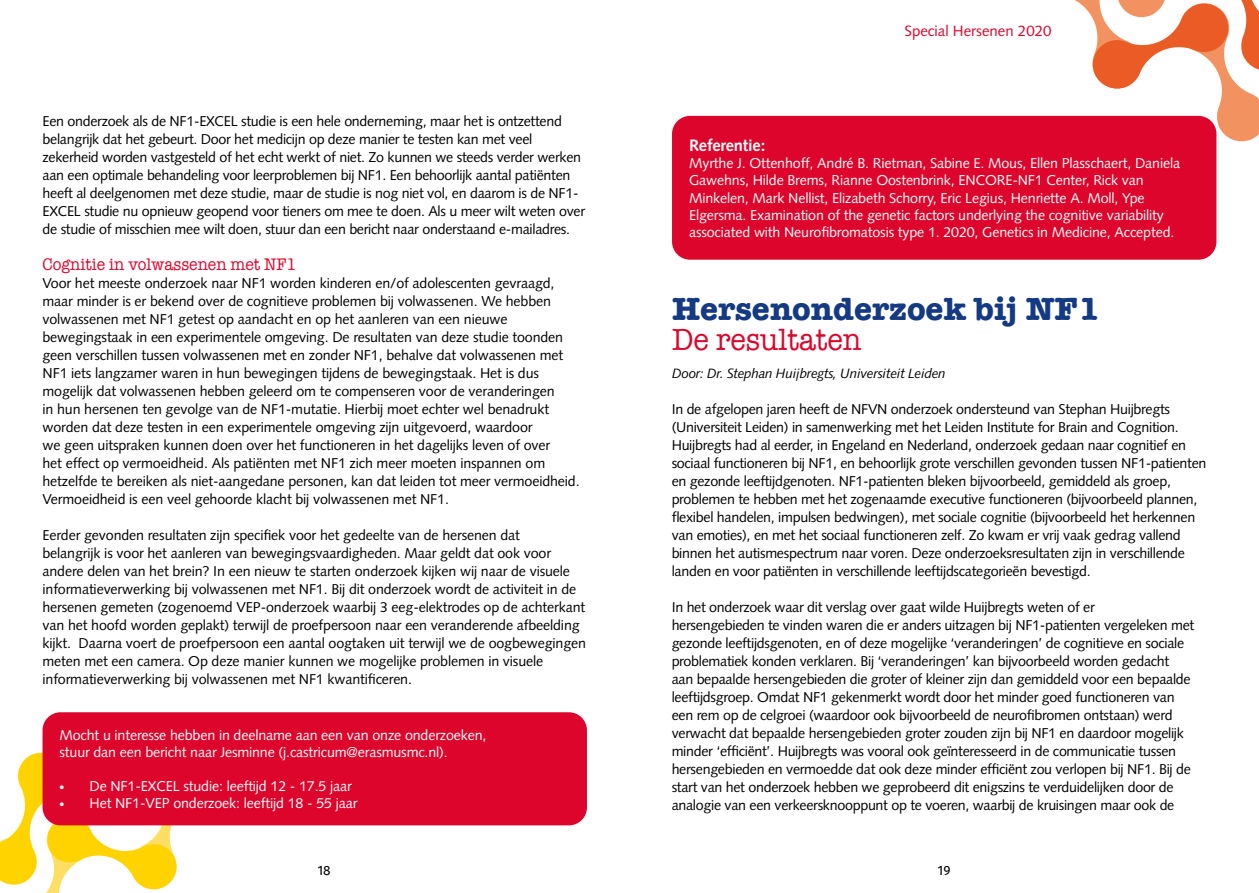
<style>
.page{position:relative;width:1259px;height:893px;background:#fff}
.page>*{position:absolute;margin:0;border:0;box-sizing:border-box;transform-origin:0 0}
.t1{font:700 33px "American Typewriter";color:#143a84}
.t2{font:31.5px "American Typewriter";color:#dd052b;scale:.93 1}
.t3{font:17.25px "American Typewriter";color:#dd052b;scale:.93 1}
.t4{font:700 16.5px "Syntax LT Std";letter-spacing:-.01em;color:#fff}
.t5{font:15px "Syntax LT Std";color:#dd052b}
.t6{font:14.25px/18px "Syntax LT Std";letter-spacing:-.02em;color:#000}
.t7{font:14.25px/17.1px "Syntax LT Std";letter-spacing:-.01em;color:#fff}
.t8{font:italic 13.5px "Syntax LT Std";letter-spacing:-.02em;color:#000}
.t9{font:13.5px "Fira Sans";color:#000}
.s1{font-family:"Myriad Pro";font-weight:700}
</style>
<div class="page">
<svg style="left:1051px;top:0;width:208px;height:145px"></svg>
<svg style="left:0;top:750px;width:207px;height:143px"></svg>
<div style="left:43px;top:712px;width:544px;height:113px;background:#dd052b;border-radius:18px"></div>
<div style="left:672px;top:116px;width:544px;height:144px;background:#dd052b;border-radius:18px"></div>
<p class="t6" style="left:43px;top:112px;width:544px">Een onderzoek als de NF1-EXCEL studie is een hele onderneming, maar het is ontzettend belangrijk dat het gebeurt. Door het medicijn op deze manier te testen kan met veel zekerheid worden vastgesteld of het echt werkt of niet. Zo kunnen we steeds verder werken aan een optimale behandeling voor leerproblemen bij NF1. Een behoorlijk aantal patiënten heeft al deelgenomen met deze studie, maar de studie is nog niet vol, en daarom is de NF1- EXCEL studie nu opnieuw geopend voor tieners om mee te doen. Als u meer wilt weten over de studie of misschien mee wilt doen, stuur dan een bericht naar onderstaand e-mailadres.</p>
<p class="t3" style="left:43px;top:251px;width:275px">Cognitie in volwassenen met NF1</p>
<p class="t6" style="left:43px;top:274px;width:538px">Voor het meeste onderzoek naar NF1 worden kinderen en/of adolescenten gevraagd, maar minder is er bekend over de cognitieve problemen bij volwassenen. We hebben volwassenen met NF1 getest op aandacht en op het aanleren van een nieuwe bewegingstaak in een experimentele omgeving. De resultaten van deze studie toonden geen verschillen tussen volwassenen met en zonder NF1, behalve dat volwassenen met NF1 iets langzamer waren in hun bewegingen tijdens de bewegingstaak. Het is dus mogelijk dat volwassenen hebben geleerd om te compenseren voor de veranderingen<br>in hun hersenen ten gevolge van de NF1-mutatie. Hierbij moet echter wel benadrukt worden dat deze testen in een experimentele omgeving zijn uitgevoerd, waardoor<br>we geen uitspraken kunnen doen over het functioneren in het dagelijks leven of over<br>het effect op vermoeidheid. Als patiënten met NF1 zich meer moeten inspannen om hetzelfde te bereiken als niet-aangedane personen, kan dat leiden tot meer vermoeidheid.<br>Vermoeidheid is een veel gehoorde klacht bij volwassenen met NF1.</p>
<p class="t6" style="left:43px;top:526px;width:545px">Eerder gevonden resultaten zijn specifiek voor het gedeelte van de hersenen dat<br>belangrijk is voor het aanleren van bewegingsvaardigheden. Maar geldt dat ook voor andere delen van het brein? In een nieuw te starten onderzoek kijken wij naar de visuele informatieverwerking bij volwassenen met NF1. Bij dit onderzoek wordt de activiteit in de hersenen gemeten (zogenoemd VEP-onderzoek waarbij 3 eeg-elektrodes op de achterkant van het hoofd worden geplakt) terwijl de proefpersoon naar een veranderende afbeelding kijkt. Daarna voert de proefpersoon een aantal oogtaken uit terwijl we de oogbewegingen meten met een camera. Op deze manier kunnen we mogelijke problemen in visuele informatieverwerking bij volwassenen met NF1 kwantificeren.</p>
<p class="t7" style="left:60px;top:726px;width:428px">Mocht u interesse hebben in deelname aan een van onze onderzoeken, stuur dan een bericht naar Jesminne (j.castricum@erasmusmc.nl).</p>
<p class="t7" style="left:60px;top:778px;width:294px"><span class="s1">•</span> De NF1-EXCEL studie: leeftijd 12 - 17.5 jaar</p>
<p class="t7" style="left:60px;top:795px;width:299px"><span class="s1">•</span> Het NF1-VEP onderzoek: leeftijd 18 - 55 jaar</p>
<p class="t5" style="left:904px;top:22px;width:148px">Special Hersenen 2020</p>
<p class="t4" style="left:689px;top:136px;width:78px">Referentie:</p>
<p class="t7" style="left:689px;top:155px;width:492px">Myrthe J. Ottenhoff, André B. Rietman, Sabine E. Mous, Ellen Plasschaert, Daniela Gawehns, Hilde Brems, Rianne Oostenbrink, ENCORE-NF1 Center, Rick van Minkelen, Mark Nellist, Elizabeth Schorry, Eric Legius, Henriette A. Moll, Ype Elgersma. Examination of the genetic factors underlying the cognitive variability associated with Neurofibromatosis type 1. 2020, Genetics in Medicine, Accepted.</p>
<h1 class="t1" style="left:672px;top:281px;width:429px">Hersenonderzoek bij NF1</h1>
<h2 class="t2" style="left:672px;top:316px;width:205px">De resultaten</h2>
<p class="t8" style="left:672px;top:366px;width:275px">Door: Dr. Stephan Huijbregts, Universiteit Leiden</p>
<p class="t6" style="left:671px;top:400px;width:536px">In de afgelopen jaren heeft de NFVN onderzoek ondersteund van Stephan Huijbregts (Universiteit Leiden) in samenwerking met het Leiden Institute for Brain and Cognition.<br>Huijbregts had al eerder, in Engeland en Nederland, onderzoek gedaan naar cognitief en sociaal functioneren bij NF1, en behoorlijk grote verschillen gevonden tussen NF1-patienten en gezonde leeftijdgenoten. NF1-patienten bleken bijvoorbeeld, gemiddeld als groep, problemen te hebben met het zogenaamde executive functioneren (bijvoorbeeld plannen, flexibel handelen, impulsen bedwingen), met sociale cognitie (bijvoorbeeld het herkennen van emoties), en met het sociaal functioneren zelf. Zo kwam er vrij vaak gedrag vallend binnen het autismespectrum naar voren. Deze onderzoeksresultaten zijn in verschillende landen en voor patiënten in verschillende leeftijdscategorieën bevestigd.</p>
<p class="t6" style="left:671px;top:598px;width:524px">In het onderzoek waar dit verslag over gaat wilde Huijbregts weten of er<br>hersengebieden te vinden waren die er anders uitzagen bij NF1-patienten vergeleken met gezonde leeftijdsgenoten, en of deze mogelijke ‘veranderingen’ de cognitieve en sociale problematiek konden verklaren. Bij ‘veranderingen’ kan bijvoorbeeld worden gedacht aan bepaalde hersengebieden die groter of kleiner zijn dan gemiddeld voor een bepaalde leeftijdsgroep. Omdat NF1 gekenmerkt wordt door het minder goed functioneren van een rem op de celgroei (waardoor ook bijvoorbeeld de neurofibromen ontstaan) werd verwacht dat bepaalde hersengebieden groter zouden zijn bij NF1 en daardoor mogelijk minder ‘efficiënt’. Huijbregts was vooral ook geïnteresseerd in de communicatie tussen hersengebieden en vermoedde dat ook deze minder efficiënt zou verlopen bij NF1. Bij de start van het onderzoek hebben we geprobeerd dit enigszins te verduidelijken door de analogie van een verkeersknooppunt op te voeren, waarbij de kruisingen maar ook de</p>
<p class="t9" style="left:318px;top:861px;width:14px">18</p>
<p class="t9" style="left:938px;top:861px;width:14px">19</p>
</div>
